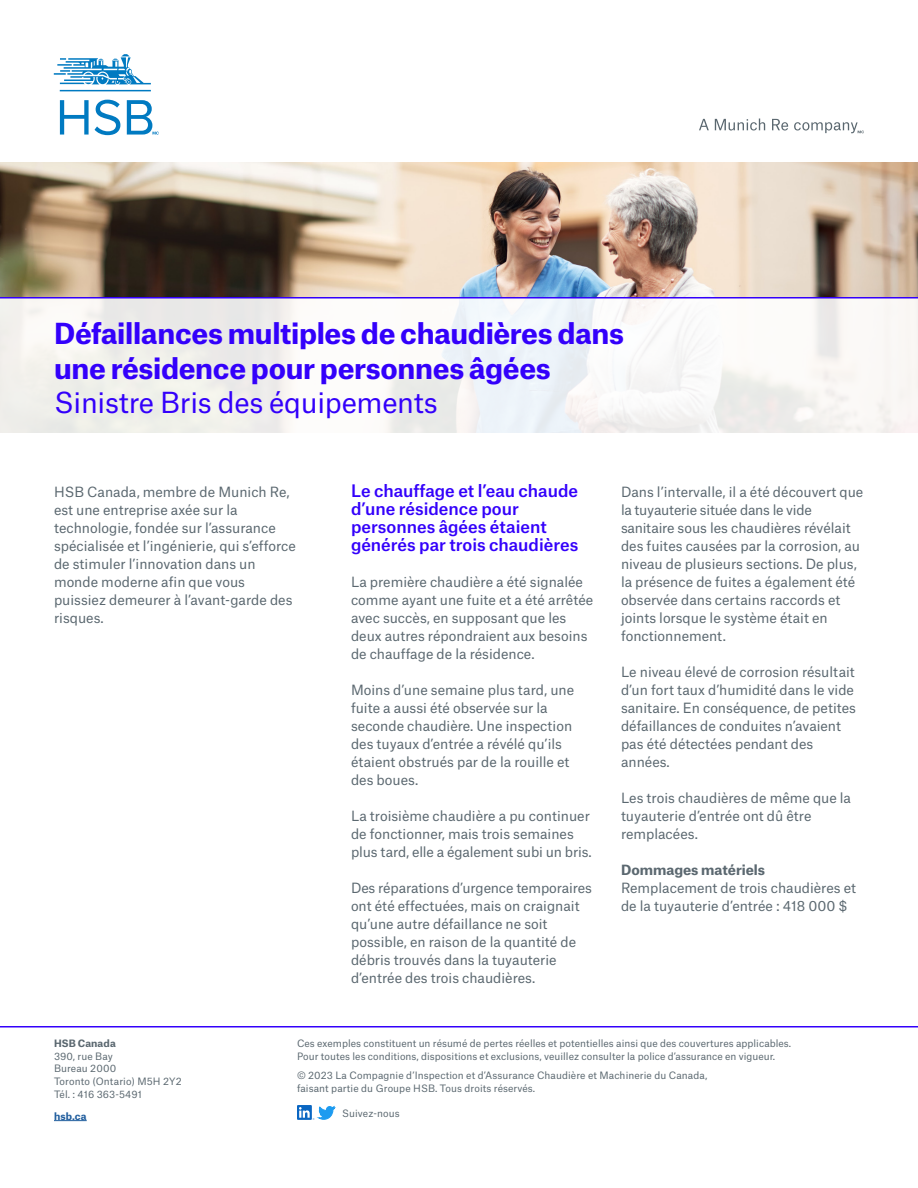
<style>
.page{position:relative;width:918px;height:1188px;background:#fff}
.page>*{position:absolute;margin:0;border:0;box-sizing:border-box;transform-origin:0 0}
.t1{font:700 27.75px/34.5px "Munich Re";letter-spacing:-.01em;color:#3300fb}
.t2{font:27.75px "Munich Re";letter-spacing:-.01em;color:#3300fb}
.t3{font:500 16.5px/18px "Munich Re";color:#3300fb}
.t4{font:13.5px/18px "Munich Re";color:#5b6870}
.t5{font:700 13.5px "Munich Re";color:#5b6870}
.t6{font:9.75px/12.8px "Munich Re";letter-spacing:.005em;color:#5b6870}
.t7{font:700 9.75px "Munich Re";letter-spacing:.01em;color:#5b6870}
.t8{font:700 9.75px "Munich Re";color:#215e9e}
</style>
<div class="page">
<img style="left:0;top:163px;width:918px;height:134px">
<div style="left:0;top:298px;width:918px;height:136px;background:linear-gradient(to right,#f0f0ed,#f8f7f8)"></div>
<hr style="left:0;top:297px;width:918px;height:2px;background:#3300fb">
<svg style="left:297px;top:1105px;width:39px;height:15px"></svg>
<hr style="left:0;top:1026px;width:918px;height:2px;background:#3300fb">
<svg style="left:699px;top:119px;width:165px;height:14px"></svg>
<svg style="left:54px;top:54px;width:105px;height:81px"></svg>
<hr style="left:54px;top:1120px;width:33px;height:1px;background:#215e9e">
<h1 class="t1" style="left:54px;top:313px;width:572px">Défaillances multiples de chaudières dans une résidence pour personnes âgées</h1>
<h1 class="t2" style="left:54px;top:380px;width:385px">Sinistre Bris des équipements</h1>
<p class="t4" style="left:54px;top:481px;width:243px">HSB Canada, membre de Munich Re, est une entreprise axée sur la technologie, fondée sur l’assurance spécialisée et l’ingénierie, qui s’efforce de stimuler l’innovation dans un monde moderne afin que vous puissiez demeurer à l’avant-garde des risques.</p>
<p class="t3" style="left:351px;top:480px;width:229px">Le chauffage et l’eau chaude d’une résidence pour personnes âgées étaient générés par trois chaudières</p>
<p class="t4" style="left:351px;top:571px;width:244px">La première chaudière a été signalée comme ayant une fuite et a été arrêtée avec succès, en supposant que les deux autres répondraient aux besoins de chauffage de la résidence.</p>
<p class="t4" style="left:351px;top:679px;width:225px">Moins d’une semaine plus tard, une fuite a aussi été observée sur la seconde chaudière. Une inspection des tuyaux d’entrée a révélé qu’ils étaient obstrués par de la rouille et des boues.</p>
<p class="t4" style="left:351px;top:805px;width:242px">La troisième chaudière a pu continuer de fonctionner, mais trois semaines plus tard, elle a également subi un bris.</p>
<p class="t4" style="left:351px;top:877px;width:242px">Des réparations d’urgence temporaires ont été effectuées, mais on craignait qu’une autre défaillance ne soit possible, en raison de la quantité de débris trouvés dans la tuyauterie d’entrée des trois chaudières.</p>
<p class="t4" style="left:621px;top:481px;width:244px">Dans l’intervalle, il a été découvert que la tuyauterie située dans le vide sanitaire sous les chaudières révélait des fuites causées par la corrosion, au niveau de plusieurs sections. De plus, la présence de fuites a également été observée dans certains raccords et joints lorsque le système était en fonctionnement.</p>
<p class="t4" style="left:621px;top:661px;width:237px">Le niveau élevé de corrosion résultait d’un fort taux d’humidité dans le vide sanitaire. En conséquence, de petites défaillances de conduites n’avaient pas été détectées pendant des années.</p>
<p class="t4" style="left:621px;top:787px;width:232px">Les trois chaudières de même que la tuyauterie d’entrée ont dû être remplacées.</p>
<p class="t5" style="left:621px;top:859px;width:146px">Dommages matériels</p>
<p class="t4" style="left:621px;top:877px;width:237px">Remplacement de trois chaudières et de la tuyauterie d’entrée : 418 000 $</p>
<p class="t7" style="left:54px;top:1035px;width:63px">HSB Canada</p>
<p class="t6" style="left:54px;top:1049px;width:129px">390, rue Bay<br>Bureau 2000<br>Toronto (Ontario) M5H 2Y2<br>Tél. : 416 363-5491</p>
<p class="t8" style="left:54px;top:1108px;width:34px">hsb.ca</p>
<p class="t6" style="left:297px;top:1036px;width:496px">Ces exemples constituent un résumé de pertes réelles et potentielles ainsi que des couvertures applicables.<br>Pour toutes les conditions, dispositions et exclusions, veuillez consulter la police d’assurance en vigueur.</p>
<p class="t6" style="left:297px;top:1068px;width:412px">© 2023 La Compagnie d’Inspection et d’Assurance Chaudière et Machinerie du Canada, faisant partie du Groupe HSB. Tous droits réservés.</p>
<p class="t6" style="left:342px;top:1106px;width:59px">Suivez-nous</p>
</div>
